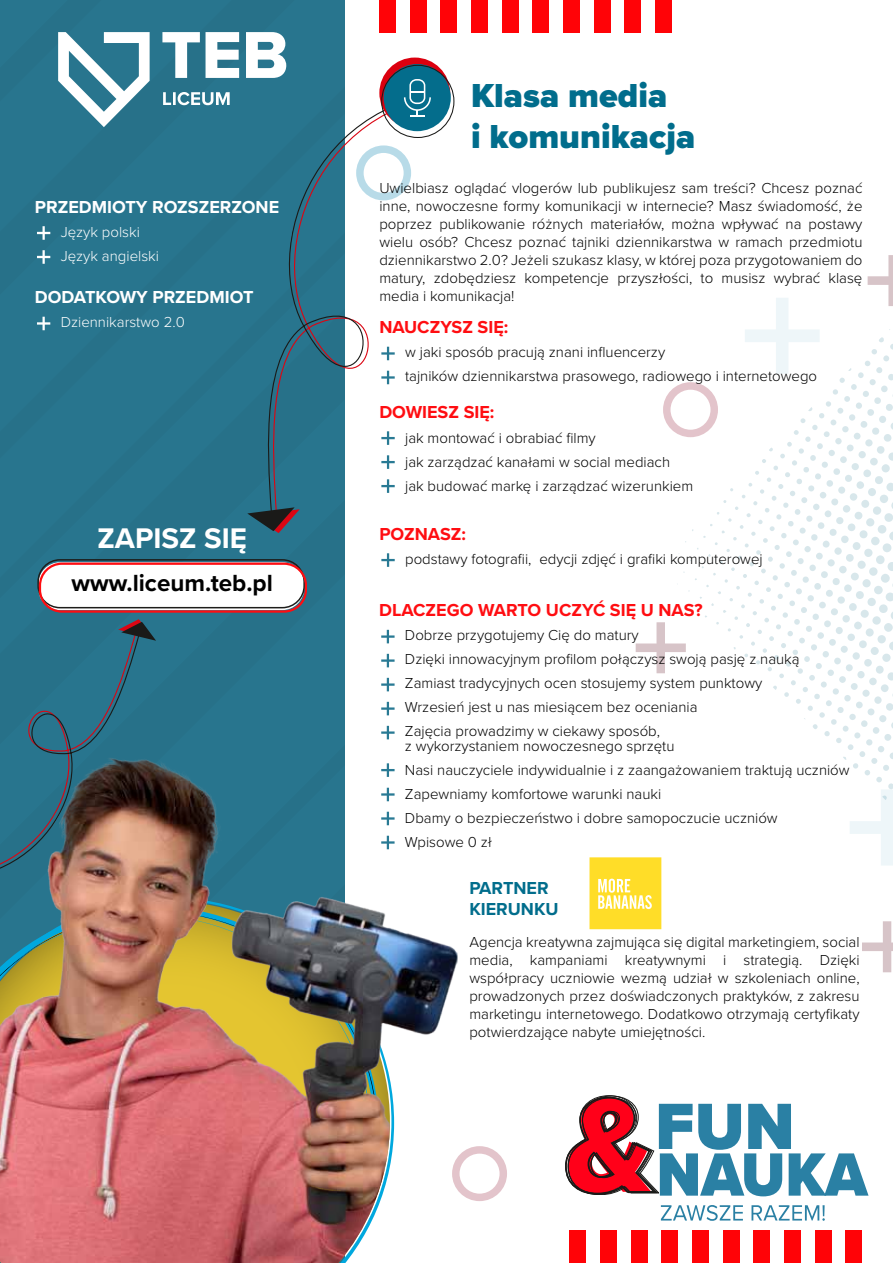
<style>
.page{position:relative;width:893px;height:1263px;background:#fff}
.page>*{position:absolute;margin:0;border:0;box-sizing:border-box;transform-origin:0 0}
.t1{font:900 34.5px/41.4px "Proxima Nova";color:#016d8c}
.t2{font:700 29.4px "Proxima Nova";color:#fff}
.t3{font:700 24.15px "Proxima Nova";color:#000}
.t4{font:700 18px "Proxima Nova";color:#ff0d11}
.t5{font:700 18px "Proxima Nova";color:#fff}
.t6{font:700 18px/21.6px "Proxima Nova";color:#016d8c}
.t7{font:300 15px/18px "Proxima Nova";color:#000}
.t8{font:300 15px/24px "Proxima Nova";color:#fff}
</style>
<div class="page">
<div style="left:231px;top:0;width:96px;height:755px;background:#28758e"></div>
<div style="left:0;top:0;width:231px;height:755px;background:#28758e"></div>
<div style="left:655px;top:0;width:16px;height:33px;background:#ff0307"></div>
<div style="left:625px;top:0;width:16px;height:33px;background:#ff0307"></div>
<div style="left:594px;top:0;width:16px;height:33px;background:#ff0307"></div>
<div style="left:563px;top:0;width:16px;height:33px;background:#ff0307"></div>
<div style="left:533px;top:0;width:16px;height:33px;background:#ff0307"></div>
<div style="left:502px;top:0;width:16px;height:33px;background:#ff0307"></div>
<div style="left:471px;top:0;width:16px;height:33px;background:#ff0307"></div>
<div style="left:441px;top:0;width:16px;height:33px;background:#ff0307"></div>
<div style="left:410px;top:0;width:16px;height:33px;background:#ff0307"></div>
<div style="left:379px;top:0;width:16px;height:33px;background:#ff0307"></div>
<div style="left:452px;top:1146px;width:55px;height:55px;border:8px solid #9e2e45;border-radius:50%"></div>
<div style="left:846px;top:1230px;width:16px;height:33px;background:#ff0307"></div>
<div style="left:815px;top:1230px;width:16px;height:33px;background:#ff0307"></div>
<div style="left:785px;top:1230px;width:16px;height:33px;background:#ff0307"></div>
<div style="left:754px;top:1230px;width:16px;height:33px;background:#ff0307"></div>
<div style="left:723px;top:1230px;width:16px;height:33px;background:#ff0307"></div>
<div style="left:693px;top:1230px;width:16px;height:33px;background:#ff0307"></div>
<div style="left:662px;top:1230px;width:16px;height:33px;background:#ff0307"></div>
<div style="left:631px;top:1230px;width:16px;height:33px;background:#ff0307"></div>
<div style="left:600px;top:1230px;width:16px;height:33px;background:#ff0307"></div>
<div style="left:570px;top:1230px;width:16px;height:33px;background:#ff0307"></div>
<svg style="left:381px;top:553px;width:14px;height:14px"></svg>
<svg style="left:381px;top:630px;width:14px;height:13px"></svg>
<svg style="left:381px;top:654px;width:14px;height:13px"></svg>
<svg style="left:381px;top:678px;width:14px;height:13px"></svg>
<svg style="left:381px;top:702px;width:14px;height:13px"></svg>
<svg style="left:381px;top:726px;width:14px;height:13px"></svg>
<svg style="left:37px;top:226px;width:13px;height:14px"></svg>
<svg style="left:37px;top:250px;width:13px;height:14px"></svg>
<svg style="left:37px;top:317px;width:13px;height:13px"></svg>
<div style="left:0;top:619px;width:156px;height:136px;background:#28728a"></div>
<div style="left:38px;top:562px;width:266px;height:48px;background:#fff;border-radius:22px"></div>
<div style="left:38px;top:559px;width:267px;height:49px;border:2px solid #1d1d1b;border-radius:22px"></div>
<div style="left:39px;top:563px;width:268px;height:49px;border:2px solid #ff0d11;border-radius:22px"></div>
<svg style="left:257px;top:65px;width:164px;height:449px"></svg>
<svg style="left:247px;top:507px;width:53px;height:26px"></svg>
<svg style="left:379px;top:58px;width:71px;height:70px"></svg>
<div style="left:384px;top:64px;width:67px;height:67px;background:#046d8c;border-radius:50%"></div>
<div style="left:381px;top:65px;width:73px;height:73px;border:1px solid #1a1a18;border-radius:50%"></div>
<svg style="left:404px;top:79px;width:27px;height:38px"></svg>
<svg style="left:162px;top:32px;width:38px;height:46px"></svg>
<svg style="left:206px;top:32px;width:33px;height:46px"></svg>
<svg style="left:246px;top:32px;width:40px;height:46px"></svg>
<svg style="left:58px;top:32px;width:92px;height:95px"></svg>
<svg style="left:163px;top:92px;width:67px;height:13px"></svg>
<svg style="left:661px;top:1205px;width:82px;height:16px"></svg>
<svg style="left:751px;top:1205px;width:74px;height:16px"></svg>
<svg style="left:565px;top:1095px;width:303px;height:101px"></svg>
<img style="left:0;top:755px;width:457px;height:508px">
<svg style="left:589px;top:255px;width:304px;height:717px"></svg>
<p class="t5" style="left:35px;top:193px;width:246px">PRZEDMIOTY ROZSZERZONE</p>
<p class="t8" style="left:61px;top:219px;width:100px">Język polski<br>Język angielski</p>
<p class="t5" style="left:35px;top:284px;width:220px">DODATKOWY PRZEDMIOT</p>
<p class="t8" style="left:61px;top:309px;width:126px">Dziennikarstwo 2.0</p>
<h2 class="t2" style="left:97px;top:517px;width:151px">ZAPISZ SIĘ</h2>
<h3 class="t3" style="left:72px;top:565px;width:203px">www.liceum.teb.pl</h3>
<h1 class="t1" style="left:471px;top:74px;width:226px">Klasa media<br>i komunikacja</h1>
<p class="t7" style="left:379px;top:178px;width:485px;text-align:justify">Uwielbiasz oglądać vlogerów lub publikujesz sam treści? Chcesz poznać inne, nowoczesne formy komunikacji w internecie? Masz świadomość, że poprzez publikowanie różnych materiałów, można wpływać na postawy wielu osób? Chcesz poznać tajniki dziennikarstwa w ramach przedmiotu dziennikarstwo 2.0? Jeżeli szukasz klasy, w której poza przygotowaniem do matury, zdobędziesz kompetencje przyszłości, to musisz wybrać klasę media i komunikacja!</p>
<p class="t4" style="left:379px;top:314px;width:131px">NAUCZYSZ SIĘ:</p>
<p class="t7" style="left:405px;top:339px;width:414px;line-height:24px">w jaki sposób pracują znani influencerzy<br>tajników dziennikarstwa prasowego, radiowego i internetowego</p>
<p class="t4" style="left:379px;top:398px;width:117px">DOWIESZ SIĘ:</p>
<p class="t7" style="left:405px;top:425px;width:290px;line-height:24px">jak montować i obrabiać filmy<br>jak zarządzać kanałami w social mediach<br>jak budować markę i zarządzać wizerunkiem</p>
<p class="t4" style="left:379px;top:520px;width:88px">POZNASZ:</p>
<p class="t7" style="left:405px;top:549px;width:359px">podstawy fotografii, edycji zdjęć i grafiki komputerowej</p>
<p class="t4" style="left:379px;top:597px;width:325px">DLACZEGO WARTO UCZYĆ SIĘ U NAS?</p>
<p class="t7" style="left:405px;top:622px;width:396px;line-height:24px">Dobrze przygotujemy Cię do matury<br>Dzięki innowacyjnym profilom połączysz swoją pasję z nauką Zamiast tradycyjnych ocen stosujemy system punktowy Wrzesień jest u nas miesiącem bez oceniania<br>Zajęcia prowadzimy w ciekawy sposób,</p>
<p class="t7" style="left:405px;top:733px;width:446px;line-height:24px">z wykorzystaniem nowoczesnego sprzętu<br>Nasi nauczyciele indywidualnie i z zaangażowaniem traktują uczniów Zapewniamy komfortowe warunki nauki<br>Dbamy o bezpieczeństwo i dobre samopoczucie uczniów<br>Wpisowe 0 zł</p>
<p class="t6" style="left:469px;top:876px;width:91px">PARTNER<br>KIERUNKU</p>
<p class="t7" style="left:469px;top:932px;width:392px;text-align:justify">Agencja kreatywna zajmująca się digital marketingiem, social media, kampaniami kreatywnymi i strategią. Dzięki współpracy uczniowie wezmą udział w szkoleniach online, prowadzonych przez doświadczonych praktyków, z zakresu marketingu internetowego. Dodatkowo otrzymają certyfikaty potwierdzające nabyte umiejętności.</p>
</div>
